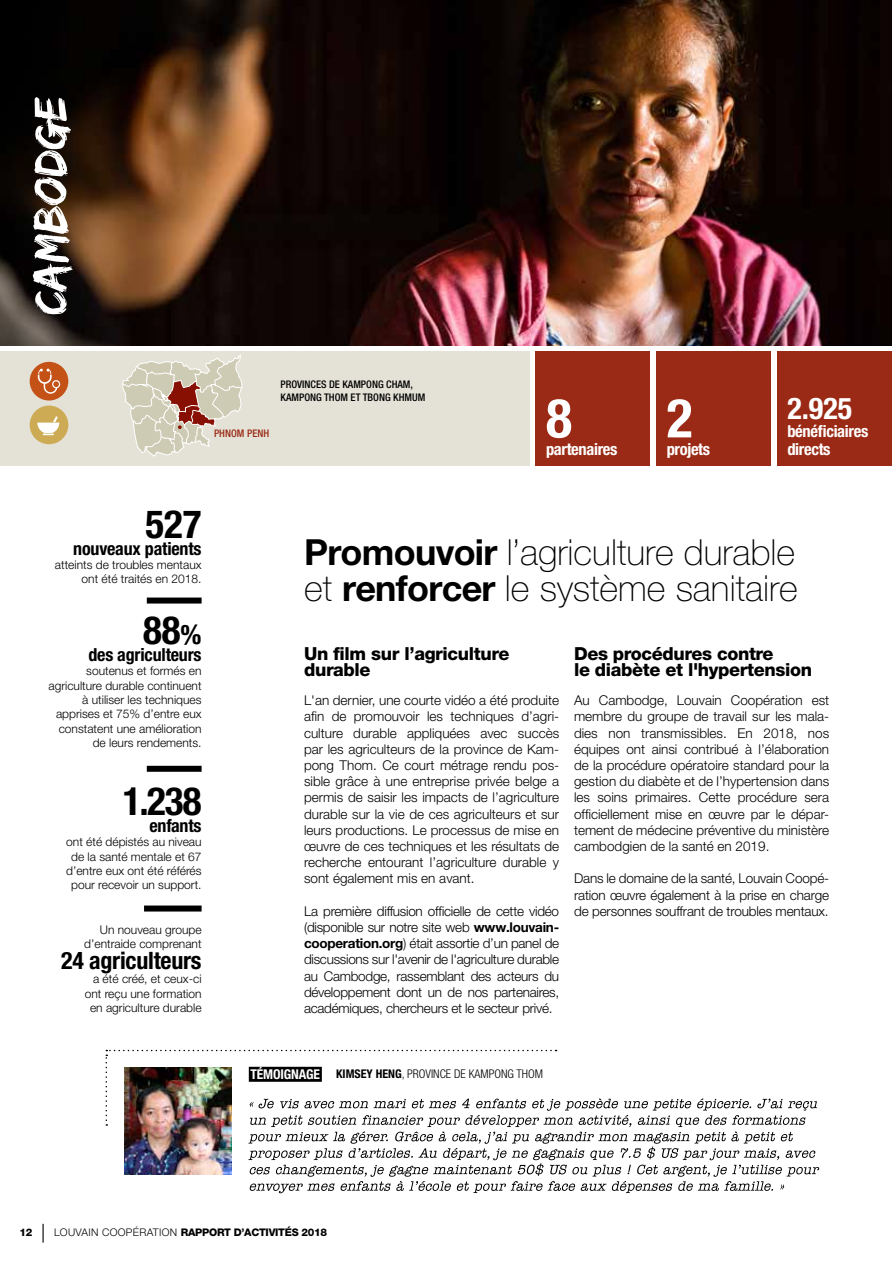
<style>
.page{position:relative;width:893px;height:1263px;background:#fff}
.page>*{position:absolute;margin:0;border:0;box-sizing:border-box;transform-origin:0 0}
.t1{font:700 condensed 54px "Helvetica Neue LT Pro";color:#fff}
.t2{font:700 condensed 39px "Helvetica Neue LT Pro";color:#000}
.t3{font:100 36px/36px "Helvetica Neue LT Pro";color:#000}
.t4{font:700 condensed 30px "Helvetica Neue LT Pro";color:#fff}
.t5{font:700 condensed 24px "Helvetica Neue LT Pro";letter-spacing:-.01em;color:#000}
.t6{font:800 18px/16.2px "Helvetica Neue LT Pro";letter-spacing:-.02em;color:#000}
.t7{font:700 condensed 18px "Helvetica Neue LT Pro";letter-spacing:-.01em;color:#000}
.t8{font:700 condensed 16.5px/18px "Helvetica Neue LT Pro";letter-spacing:-.02em;color:#fff}
.t9{font:300 13.5px/16.2px "Helvetica Neue LT Pro";letter-spacing:-.01em;color:#000;text-align:justify}
.t10{font:700 condensed 13.5px "Helvetica Neue LT Pro";letter-spacing:-.01em;color:#fff}
.t11{font:300 12px/14.4px "Helvetica Neue LT Pro";color:#000;text-align:right}
.t12{font:300 condensed 12px "Helvetica Neue LT Pro";color:#000}
.t13{font:500 condensed 10.5px/12.6px "Helvetica Neue LT Pro";color:#000}
.t14{font:800 10.5px "Helvetica Neue LT Pro";letter-spacing:-.025em;color:#000}
.t15{font:500 condensed 10.5px "Helvetica Neue LT Pro";color:#9a2a15}
.s1{font-size:27px}
.s2{font-weight:700}
.s3{font-weight:300}
</style>
<div class="page">
<svg style="left:43px;top:1224px;width:1px;height:18px"></svg>
<div style="left:0;top:351px;width:529px;height:115px;background:#e4e2d7"></div>
<div style="left:147px;top:597px;width:55px;height:6px;background:#000"></div>
<div style="left:147px;top:766px;width:55px;height:6px;background:#000"></div>
<div style="left:144px;top:905px;width:58px;height:6px;background:#000"></div>
<div style="left:656px;top:351px;width:115px;height:115px;background:#9a2a15"></div>
<div style="left:535px;top:351px;width:115px;height:115px;background:#9a2a15"></div>
<div style="left:777px;top:351px;width:114px;height:115px;background:#9a2a15"></div>
<img style="left:243px;top:0;width:648px;height:345px">
<svg style="left:0;top:0;width:243px;height:345px"></svg>
<svg style="left:33px;top:97px;width:40px;height:217px"></svg>
<svg style="left:122px;top:355px;width:121px;height:102px"></svg>
<svg style="left:106px;top:1050px;width:713px;height:143px"></svg>
<div style="left:30px;top:362px;width:38px;height:38px;background:#c45217;border-radius:50%"></div>
<svg style="left:38px;top:369px;width:22px;height:25px"></svg>
<div style="left:30px;top:406px;width:38px;height:38px;background:#cdab54;border-radius:50%"></div>
<svg style="left:37px;top:416px;width:22px;height:19px"></svg>
<p class="t15" style="left:214px;top:427px;width:57px">PHNOM PENH</p>
<p class="t13" style="left:281px;top:378px;width:146px">PROVINCES DE KAMPONG CHAM,<br>KAMPONG THOM ET TBONG KHMUM</p>
<h1 class="t1" style="left:546px;top:385px;width:27px">8</h1>
<p class="t8" style="left:546px;top:440px;width:73px">partenaires</p>
<h1 class="t1" style="left:667px;top:385px;width:27px">2</h1>
<p class="t8" style="left:667px;top:440px;width:45px">projets</p>
<h3 class="t4" style="left:787px;top:391px;width:66px">2.925</h3>
<p class="t8" style="left:787px;top:422px;width:82px">bénéficiaires directs</p>
<h2 class="t2" style="left:145px;top:501px;width:58px">527</h2>
<h3 class="t7" style="left:73px;top:537px;width:130px">nouveaux patients</h3>
<p class="t11" style="left:55px;top:557px;width:148px">atteints de troubles mentaux ont été traités en 2018.</p>
<h2 class="t2" style="left:143px;top:607px;width:60px">88<span class="s1">%</span></h2>
<h3 class="t7" style="left:88px;top:643px;width:115px">des agriculteurs</h3>
<p class="t11" style="left:48px;top:663px;width:155px">soutenus et formés en agriculture durable continuent à utiliser les techniques apprises et 75% d’entre eux constatent une amélioration de leurs rendements.</p>
<h2 class="t2" style="left:123px;top:778px;width:80px">1.238</h2>
<h3 class="t7" style="left:149px;top:814px;width:54px">enfants</h3>
<p class="t11" style="left:66px;top:834px;width:137px;text-align:center">ont été dépistés au niveau de la santé mentale et 67 d’entre eux ont été référés pour recevoir un support.</p>
<p class="t11" style="left:84px;top:922px;width:119px">Un nouveau groupe d’entraide comprenant</p>
<h3 class="t5" style="left:61px;top:946px;width:142px">24 agriculteurs</h3>
<p class="t11" style="left:85px;top:972px;width:118px">a été créé, et ceux-ci ont reçu une formation en agriculture durable</p>
<h3 class="t3" style="left:304px;top:534px;width:495px"><span class="s2">Promouvoir</span> l’agriculture durable et <span class="s2">renforcer</span> le système sanitaire</h3>
<h3 class="t6" style="left:304px;top:645px;width:207px">Un film sur l’agriculture durable</h3>
<p class="t9" style="left:304px;top:692px;width:257px">L'an dernier, une courte vidéo a été produite afin de promouvoir les techniques d’agri&shy;culture durable appliquées avec succès par les agriculteurs de la province de Kam&shy;pong Thom. Ce court métrage rendu pos&shy;sible grâce à une entreprise privée belge a permis de saisir les impacts de l’agriculture durable sur la vie de ces agriculteurs et sur leurs productions. Le processus de mise en œuvre de ces techniques et les résultats de recherche entourant l’agriculture durable y sont également mis en avant.</p>
<p class="t9" style="left:304px;top:903px;width:257px">La première diffusion officielle de cette vidéo (disponible sur notre site web <span class="s2">www.louvain&shy;cooperation.org</span>) était assortie d’un panel de discussions sur l'avenir de l'agriculture durable au Cambodge, rassemblant des acteurs du développement dont un de nos partenaires, académiques, chercheurs et le secteur privé.</p>
<h3 class="t6" style="left:574px;top:645px;width:239px">Des procédures contre<br>le diabète et l'hypertension</h3>
<p class="t9" style="left:574px;top:692px;width:257px">Au Cambodge, Louvain Coopération est membre du groupe de travail sur les mala&shy;dies non transmissibles. En 2018, nos équipes ont ainsi contribué à l’élaboration de la procédure opératoire standard pour la gestion du diabète et de l’hypertension dans les soins primaires. Cette procédure sera officiellement mise en œuvre par le dépar&shy;tement de médecine préventive du ministère cambodgien de la santé en 2019.</p>
<p class="t9" style="left:574px;top:870px;width:257px">Dans le domaine de la santé, Louvain Coopé&shy;ration œuvre également à la prise en charge de personnes souffrant de troubles mentaux.</p>
<p class="t10" style="left:250px;top:1066px;width:71px">TÉMOIGNAGE</p>
<p class="t12" style="left:336px;top:1067px;width:208px"><span class="s2">KIMSEY HENG</span>, PROVINCE DE KAMPONG THOM</p>
<p class="t14" style="left:20px;top:1225px;width:14px">12</p>
<p class="t14" style="left:54px;top:1225px;width:275px"><span class="s3">LOUVAIN COOPÉRATION</span> RAPPORT D’ACTIVITÉS 2018</p>
</div>
